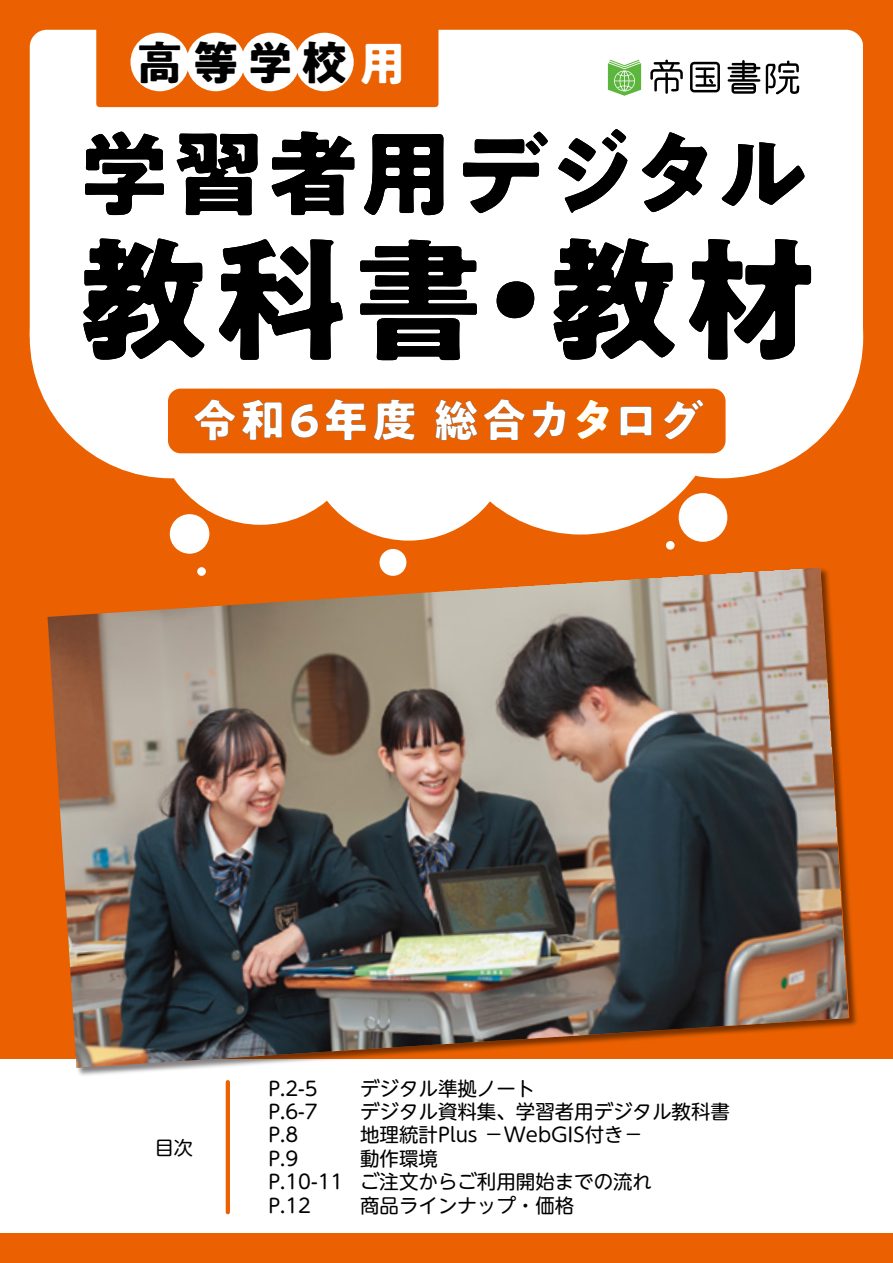
<style>
.page{position:relative;width:893px;height:1263px;background:#eb6101}
.page>*{position:absolute;margin:0;border:0;box-sizing:border-box;transform-origin:0 0}
.t1{font:700 132.9px "PA1 Gothic Std N";color:#000}
.t2{font:700 92.1px "PA1 Gothic Std N";letter-spacing:.015em;color:#000}
.t3{font:700 45.9px "PA1 Gothic Std N";letter-spacing:.205em;color:#000}
.t4{font:700 44.7px "PA1 Gothic Std N";letter-spacing:.08em;color:#fff}
.t5{font:19.5px/23.4px "UD Shin M Go Pr 6 N";color:#000}
.t6{font:19.2px "UD Shin M Go Pr 6 N";color:#000}
.s1{color:#fff}
</style>
<div class="page">
<div style="left:30px;top:30px;width:833px;height:307px;background:#fff"></div>
<div style="left:581px;top:196px;width:282px;height:282px;background:#fff;border-radius:50%"></div>
<div style="left:439px;top:252px;width:283px;height:282px;background:#fff;border-radius:50%"></div>
<div style="left:157px;top:317px;width:207px;height:208px;background:#fff;border-radius:50%"></div>
<div style="left:305px;top:333px;width:207px;height:208px;background:#fff;border-radius:50%"></div>
<div style="left:239px;top:279px;width:207px;height:208px;background:#fff;border-radius:50%"></div>
<svg style="left:332px;top:337px;width:283px;height:117px"></svg>
<div style="left:30px;top:196px;width:282px;height:282px;background:#fff;border-radius:50%"></div>
<div style="left:666px;top:541px;width:9px;height:9px;background:#fff;border-radius:50%"></div>
<div style="left:679px;top:493px;width:48px;height:49px;background:#fff;border-radius:50%"></div>
<div style="left:170px;top:514px;width:39px;height:40px;background:#fff;border-radius:50%"></div>
<div style="left:380px;top:549px;width:26px;height:27px;background:#fff;border-radius:50%"></div>
<div style="left:0;top:1059px;width:893px;height:174px;background:#fff"></div>
<div style="left:96px;top:0;width:342px;height:107px;background:#eb6101;border-radius:3px"></div>
<div style="left:130px;top:33px;width:59px;height:58px;background:#fff;border-radius:50%"></div>
<div style="left:186px;top:33px;width:59px;height:58px;background:#fff;border-radius:50%"></div>
<div style="left:241px;top:33px;width:59px;height:58px;background:#fff;border-radius:50%"></div>
<div style="left:295px;top:33px;width:59px;height:58px;background:#fff;border-radius:50%"></div>
<svg style="left:608px;top:60px;width:33px;height:36px"></svg>
<svg style="left:650px;top:60px;width:33px;height:34px"></svg>
<svg style="left:690px;top:62px;width:30px;height:30px"></svg>
<svg style="left:727px;top:60px;width:33px;height:34px"></svg>
<svg style="left:766px;top:61px;width:33px;height:34px"></svg>
<div style="left:168px;top:389px;width:558px;height:64px;background:#eb6101;border-radius:13px"></div>
<hr style="left:226px;top:1082px;width:4px;height:130px;background:#eb6101">
<img style="left:48px;top:567px;width:801px;height:501px">
<h3 class="t3" style="left:137px;top:34px;width:270px">高等学校<span class="s1">用</span></h3>
<h2 class="t2" style="left:78px;top:116px;width:731px">学習者用デジタル</h2>
<h1 class="t1" style="left:76px;top:216px;width:743px">教科書・教材</h1>
<h3 class="t4" style="left:192px;top:392px;width:513px">令和6年度 総合カタログ</h3>
<p class="t6" style="left:155px;top:1132px;width:40px">目次</p>
<p class="t5" style="left:268px;top:1075px;width:51px">P.2-5</p>
<p class="t5" style="left:360px;top:1075px;width:177px">デジタル準拠ノート</p>
<p class="t5" style="left:268px;top:1099px;width:51px">P.6-7</p>
<p class="t5" style="left:360px;top:1099px;width:371px">デジタル資料集、学習者用デジタル教科書</p>
<p class="t5" style="left:268px;top:1122px;width:31px">P.8</p>
<p class="t5" style="left:360px;top:1122px;width:284px">地理統計Plus －WebGIS付き－</p>
<p class="t5" style="left:268px;top:1145px;width:31px">P.9</p>
<p class="t5" style="left:268px;top:1145px;width:385px;text-indent:92px">動作環境<br>P.10-11 ご注文からご利用開始までの流れ<br>P.12</p>
<p class="t5" style="left:360px;top:1192px;width:216px">商品ラインナップ・価格</p>
</div>
